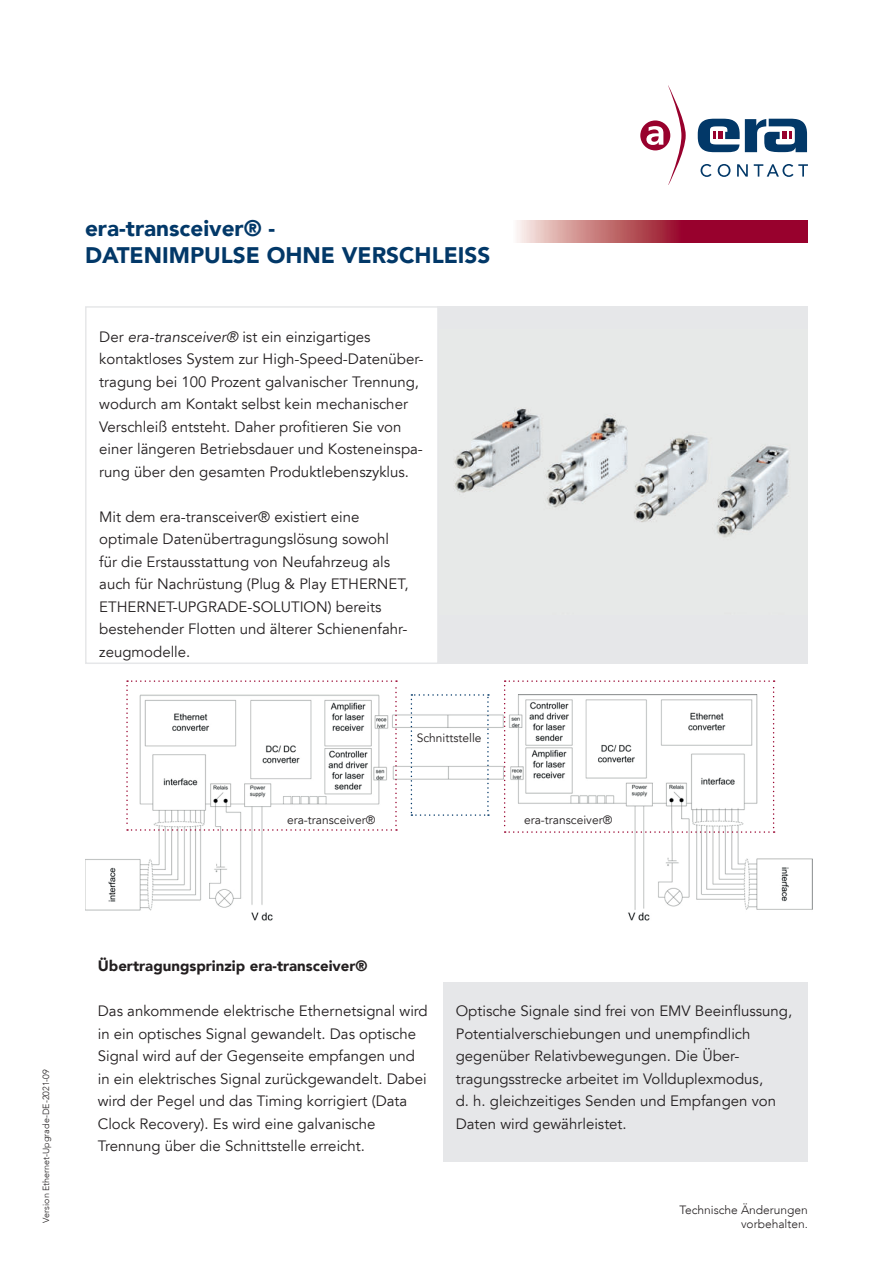
<style>
.page{position:relative;width:893px;height:1263px;background:#fff}
.page>*{position:absolute;margin:0;border:0;box-sizing:border-box;transform-origin:0 0}
.t1{font:900 22.5px/27px "Avenir LT";color:#023868}
.t2{font:15px/22.5px "Avenir LT";color:#231f20}
.t3{font:900 15px "Avenir LT";color:#231f20}
.t4{font:12px "Avenir LT";color:#231f20}
.t5{font:300 12px/14.4px "Avenir LT";color:#231f20;text-align:right}
.t6{font:300 9px "Avenir LT";color:#231f20}
.s1{font-style:italic}
</style>
<div class="page">
<svg style="left:701px;top:164px;width:10px;height:13px"></svg>
<svg style="left:718px;top:164px;width:12px;height:13px"></svg>
<svg style="left:737px;top:164px;width:11px;height:13px"></svg>
<svg style="left:754px;top:164px;width:54px;height:13px"></svg>
<svg style="left:698px;top:119px;width:109px;height:33px"></svg>
<svg style="left:640px;top:85px;width:46px;height:99px"></svg>
<div style="left:437px;top:306px;width:371px;height:358px;background:#e6e7e9"></div>
<img style="left:454px;top:408px;width:335px;height:130px">
<div style="left:85px;top:306px;width:354px;height:358px;border:2px solid #e6e7e9"></div>
<div style="left:443px;top:982px;width:365px;height:180px;background:#e6e7e9"></div>
<img style="left:85px;top:695px;width:727px;height:226px">
<svg style="left:126px;top:680px;width:271px;height:151px"></svg>
<svg style="left:504px;top:680px;width:271px;height:153px"></svg>
<svg style="left:411px;top:694px;width:78px;height:122px"></svg>
<svg style="left:517px;top:220px;width:291px;height:22px;background:#b2465b"></svg>
<h1 class="t1" style="left:85px;top:214px;width:407px">era-transceiver® -<br>DATENIMPULSE OHNE VERSCHLEISS</h1>
<p class="t2" style="left:99px;top:327px;width:326px">Der <span class="s1">era-transceiver®</span> ist ein einzigartiges kontaktloses System zur High-Speed-Datenüber&shy;tragung bei 100 Prozent galvanischer Trennung, wodurch am Kontakt selbst kein mechanischer Verschleiß entsteht. Daher profitieren Sie von einer längeren Betriebsdauer und Kosteneinspa&shy;rung über den gesamten Produktlebenszyklus.</p>
<p class="t2" style="left:99px;top:507px;width:311px">Mit dem era-transceiver® existiert eine optimale Datenübertragungslösung sowohl für die Erstausstattung von Neufahrzeug als auch für Nachrüstung (Plug &amp; Play ETHERNET, ETHERNET-UPGRADE-SOLUTION) bereits bestehender Flotten und älterer Schienenfahr&shy;zeugmodelle.</p>
<p class="t4" style="left:417px;top:733px;width:66px">Schnittstelle</p>
<p class="t4" style="left:287px;top:815px;width:90px">era-transceiver®</p>
<p class="t4" style="left:524px;top:815px;width:90px">era-transceiver®</p>
<p class="t6" style="left:43px;top:1222px;width:155px;rotate:-90deg">Version Ethernet-Upgrade-DE-2021-09</p>
<p class="t3" style="left:98px;top:957px;width:271px">Übertragungsprinzip era-transceiver®</p>
<p class="t2" style="left:98px;top:1001px;width:331px">Das ankommende elektrische Ethernetsignal wird in ein optisches Signal gewandelt. Das optische Signal wird auf der Gegenseite empfangen und in ein elektrisches Signal zurückgewandelt. Dabei wird der Pegel und das Timing korrigiert (Data Clock Recovery). Es wird eine galvanische Trennung über die Schnittstelle erreicht.</p>
<p class="t2" style="left:456px;top:1000px;width:338px">Optische Signale sind frei von EMV Beeinflussung, Potentialverschiebungen und unempfindlich gegenüber Relativbewegungen. Die Über&shy;tragungsstrecke arbeitet im Vollduplexmodus,<br>d. h. gleichzeitiges Senden und Empfangen von Daten wird gewährleistet.</p>
<p class="t5" style="left:679px;top:1204px;width:130px">Technische Änderungen vorbehalten.</p>
</div>
